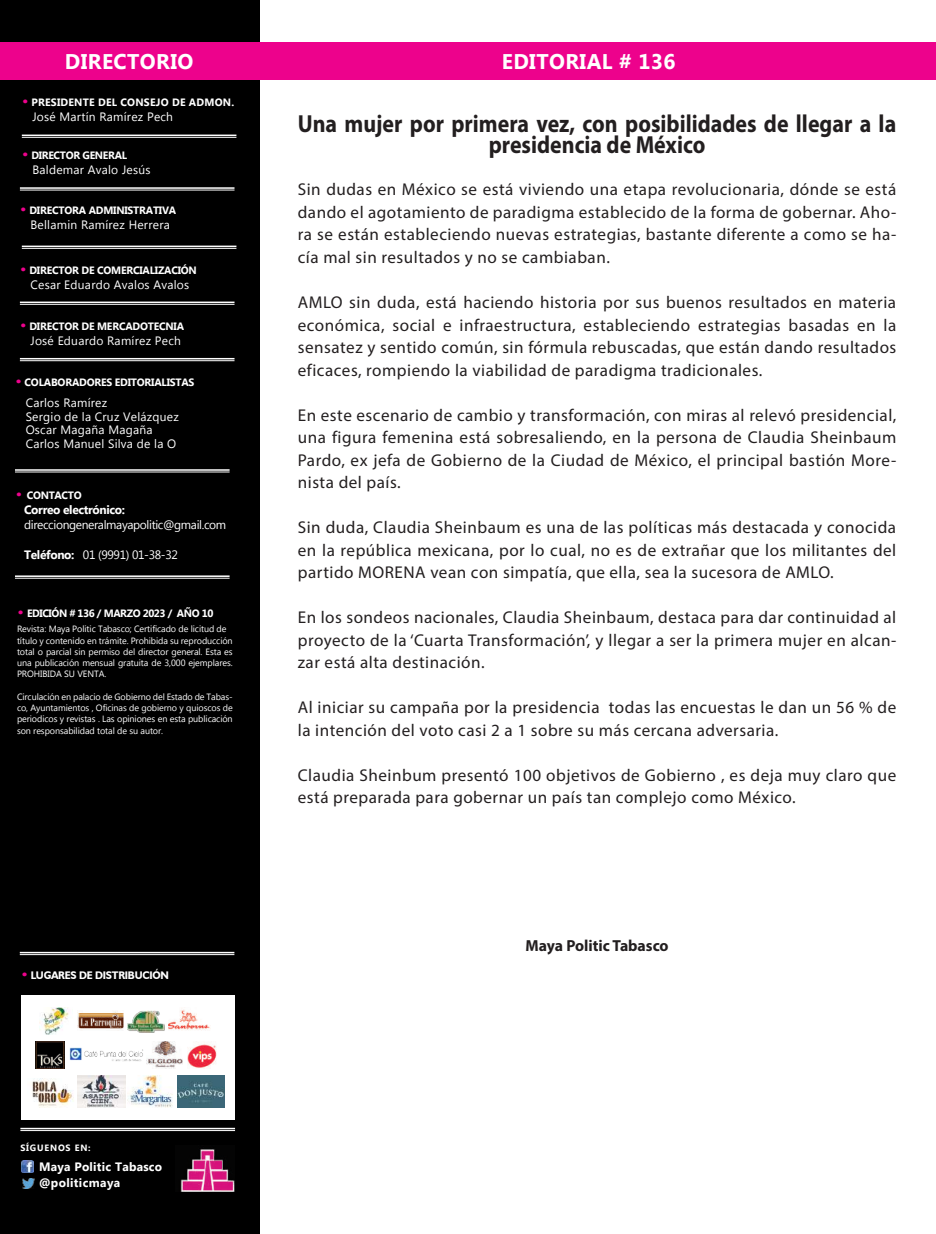
<style>
.page{position:relative;width:936px;height:1234px;background:#fff}
.page>*{position:absolute;margin:0;border:0;box-sizing:border-box;transform-origin:0 0}
.t1{font:700 24.75px/21px "Myriad Pro";color:#231f20;text-align:center;scale:.89 1}
.t2{font:700 21.15px "Myanmar Text";letter-spacing:.02em;color:#fff}
.t3{font:17.1px/22.5px "Myriad Pro";letter-spacing:.03em;color:#231f20;text-align:justify}
.t4{font:700 16.05px "Myriad Pro";color:#231f20}
.t5{font:12.15px/13.5px "Myanmar Text";letter-spacing:.02em;color:#fff}
.t6{font:12.15px "Myanmar Text";letter-spacing:-.03em;color:#fff}
.t7{font:700 12.15px/16.5px "Myanmar Text";letter-spacing:.02em;color:#fff}
.t8{font:700 12.15px "Myanmar Text";letter-spacing:-.03em;color:#fff}
.t9{font:700 10.95px "Humanist 521 BT";letter-spacing:-.02em;color:#fff;scale:.93 1}
.t10{font:700 10.65px "Myanmar Text";letter-spacing:-.02em;color:#fff}
.t11{font:700 10.65px "Myanmar Text";letter-spacing:.02em;color:#fff}
.t12{font:700 10.65px "Myanmar Text";letter-spacing:-.04em;color:#fff}
.t13{font:9.15px/11.2px "Myanmar Text";letter-spacing:-.01em;color:#fff}
.t14{font:700 9.15px "Myanmar Text";letter-spacing:.09em;color:#fff}
.s1{font-weight:700}
</style>
<div class="page">
<div style="left:0;top:0;width:255px;height:1233px;background:#000"></div>
<div style="left:245px;top:0;width:14px;height:1233px;background:#000"></div>
<svg style="left:22px;top:1160px;width:12px;height:28px"></svg>
<div style="left:0;top:43px;width:935px;height:37px;background:#ed028c"></div>
<hr style="left:22px;top:134px;width:214px;height:2px;background:#fff">
<hr style="left:22px;top:137px;width:214px;height:1px;background:#fff">
<hr style="left:20px;top:187px;width:214px;height:2px;background:#fff">
<hr style="left:20px;top:190px;width:214px;height:1px;background:#fff">
<hr style="left:20px;top:951px;width:214px;height:2px;background:#fff">
<hr style="left:20px;top:954px;width:214px;height:1px;background:#fff">
<hr style="left:20px;top:1127px;width:215px;height:1px;background:#fff">
<hr style="left:20px;top:1129px;width:215px;height:1px;background:#fff">
<div style="left:21px;top:994px;width:214px;height:125px;background:#fff"></div>
<img style="left:180px;top:1149px;width:54px;height:42px">
<img style="left:168px;top:1009px;width:43px;height:22px">
<img style="left:187px;top:1044px;width:30px;height:24px">
<img style="left:128px;top:1010px;width:37px;height:21px">
<img style="left:70px;top:1047px;width:73px;height:14px">
<img style="left:35px;top:1041px;width:29px;height:26px">
<img style="left:39px;top:1007px;width:30px;height:26px">
<img style="left:77px;top:1011px;width:47px;height:18px">
<img style="left:147px;top:1041px;width:35px;height:26px">
<img style="left:32px;top:1078px;width:42px;height:29px">
<img style="left:77px;top:1075px;width:48px;height:32px">
<img style="left:178px;top:1075px;width:46px;height:32px">
<img style="left:127px;top:1075px;width:46px;height:32px">
<hr style="left:20px;top:301px;width:214px;height:2px;background:#fff">
<hr style="left:20px;top:304px;width:214px;height:1px;background:#fff">
<hr style="left:15px;top:469px;width:214px;height:1px;background:#fff">
<hr style="left:15px;top:471px;width:214px;height:1px;background:#fff">
<hr style="left:15px;top:575px;width:214px;height:2px;background:#fff">
<hr style="left:15px;top:578px;width:214px;height:1px;background:#fff">
<hr style="left:22px;top:245px;width:214px;height:2px;background:#fff">
<hr style="left:22px;top:248px;width:214px;height:1px;background:#fff">
<hr style="left:20px;top:358px;width:214px;height:1px;background:#fff">
<hr style="left:20px;top:360px;width:214px;height:1px;background:#fff">
<p class="t2" style="left:65px;top:49px;width:130px">DIRECTORIO</p>
<p class="t11" style="left:22px;top:96px;width:214px"><sup>.</sup> PRESIDENTE DEL CONSEJO DE ADMON.</p>
<p class="t5" style="left:32px;top:110px;width:142px">José Martín Ramírez Pech</p>
<p class="t10" style="left:22px;top:149px;width:107px"><sup>.</sup> DIRECTOR GENERAL</p>
<p class="t5" style="left:32px;top:163px;width:120px">Baldemar Avalo Jesús</p>
<p class="t10" style="left:20px;top:204px;width:158px"><sup>.</sup> DIRECTORA ADMINISTRATIVA</p>
<p class="t5" style="left:30px;top:218px;width:141px">Bellamin Ramírez Herrera</p>
<p class="t10" style="left:20px;top:263px;width:178px"><sup>.</sup> DIRECTOR DE COMERCIALIZACIÓN</p>
<p class="t5" style="left:30px;top:277px;width:160px">Cesar Eduardo Avalos Avalos</p>
<p class="t10" style="left:20px;top:320px;width:166px"><sup>.</sup> DIRECTOR DE MERCADOTECNIA</p>
<p class="t5" style="left:30px;top:334px;width:152px">José Eduardo Ramírez Pech</p>
<p class="t10" style="left:15px;top:376px;width:181px"><sup>.</sup> COLABORADORES EDITORIALISTAS</p>
<p class="t5" style="left:26px;top:396px;width:155px">Carlos Ramírez<br>Sergio de la Cruz Velázquez<br>Oscar Magaña Magaña<br>Carlos Manuel Silva de la O</p>
<p class="t10" style="left:15px;top:489px;width:68px"><sup>.</sup> CONTACTO</p>
<p class="t8" style="left:24px;top:503px;width:102px">Correo electrónico:</p>
<p class="t6" style="left:24px;top:518px;width:203px">direcciongeneralmayapolitic@gmail.com</p>
<p class="t6" style="left:24px;top:548px;width:155px"><span class="s1">Teléfono:</span> 01 (9991) 01-38-32</p>
<p class="t12" style="left:17px;top:606px;width:198px"><sup>.</sup> EDICIÓN # 136 / MARZO 2023 / AÑO 10</p>
<p class="t13" style="left:17px;top:623px;width:217px">Revista: Maya Politic Tabasco; Certificado de licitud de título y contenido en trámite. Prohibida su reproducción total o parcial sin permiso del director general. Esta es una publicación mensual gratuita de 3,000 ejemplares.<br>PROHIBIDA SU VENTA.</p>
<p class="t13" style="left:17px;top:691px;width:217px;text-align:justify">Circulación en palacio de Gobierno del Estado de Tabas&shy;co, Ayuntamientos , Oficinas de gobierno y quioscos de periodicos y revistas . Las opiniones en esta publicación son responsabilidad total de su autor.</p>
<p class="t9" style="left:21px;top:967px;width:160px"><sup>.</sup> LUGARES DE DISTRIBUCIÓN</p>
<p class="t2" style="left:502px;top:49px;width:175px">EDITORIAL # 136</p>
<h1 class="t1" style="left:298px;top:113px;width:674px">Una mujer por primera vez, con posibilidades de llegar a la presidencia de México</h1>
<p class="t3" style="left:298px;top:178px;width:600px">Sin dudas en México se está viviendo una etapa revolucionaria, dónde se está dando el agotamiento de paradigma establecido de la forma de gobernar. Aho&shy;ra se están estableciendo nuevas estrategias, bastante diferente a como se ha&shy;cía mal sin resultados y no se cambiaban.</p>
<p class="t3" style="left:298px;top:291px;width:600px">AMLO sin duda, está haciendo historia por sus buenos resultados en materia económica, social e infraestructura, estableciendo estrategias basadas en la sensatez y sentido común, sin fórmula rebuscadas, que están dando resultados eficaces, rompiendo la viabilidad de paradigma tradicionales.</p>
<p class="t3" style="left:298px;top:403px;width:600px">En este escenario de cambio y transformación, con miras al relevó presidencial, una figura femenina está sobresaliendo, en la persona de Claudia Sheinbaum Pardo, ex jefa de Gobierno de la Ciudad de México, el principal bastión More&shy;nista del país.</p>
<p class="t3" style="left:298px;top:516px;width:600px">Sin duda, Claudia Sheinbaum es una de las políticas más destacada y conocida en la república mexicana, por lo cual, no es de extrañar que los militantes del partido MORENA vean con simpatía, que ella, sea la sucesora de AMLO.</p>
<p class="t3" style="left:298px;top:606px;width:600px">En los sondeos nacionales, Claudia Sheinbaum, destaca para dar continuidad al proyecto de la ‘Cuarta Transformación’, y llegar a ser la primera mujer en alcan&shy;zar está alta destinación.</p>
<p class="t3" style="left:298px;top:696px;width:600px">Al iniciar su campaña por la presidencia todas las encuestas le dan un 56 % de la intención del voto casi 2 a 1 sobre su más cercana adversaria.</p>
<p class="t3" style="left:298px;top:763px;width:600px">Claudia Sheinbum presentó 100 objetivos de Gobierno , es deja muy claro que está preparada para gobernar un país tan complejo como México.</p>
<p class="t4" style="left:525px;top:934px;width:145px">Maya Politic Tabasco</p>
<p class="t14" style="left:20px;top:1142px;width:72px">SÍGUENOS EN:</p>
<p class="t7" style="left:39px;top:1157px;width:125px">Maya Politic Tabasco @politicmaya</p>
</div>
